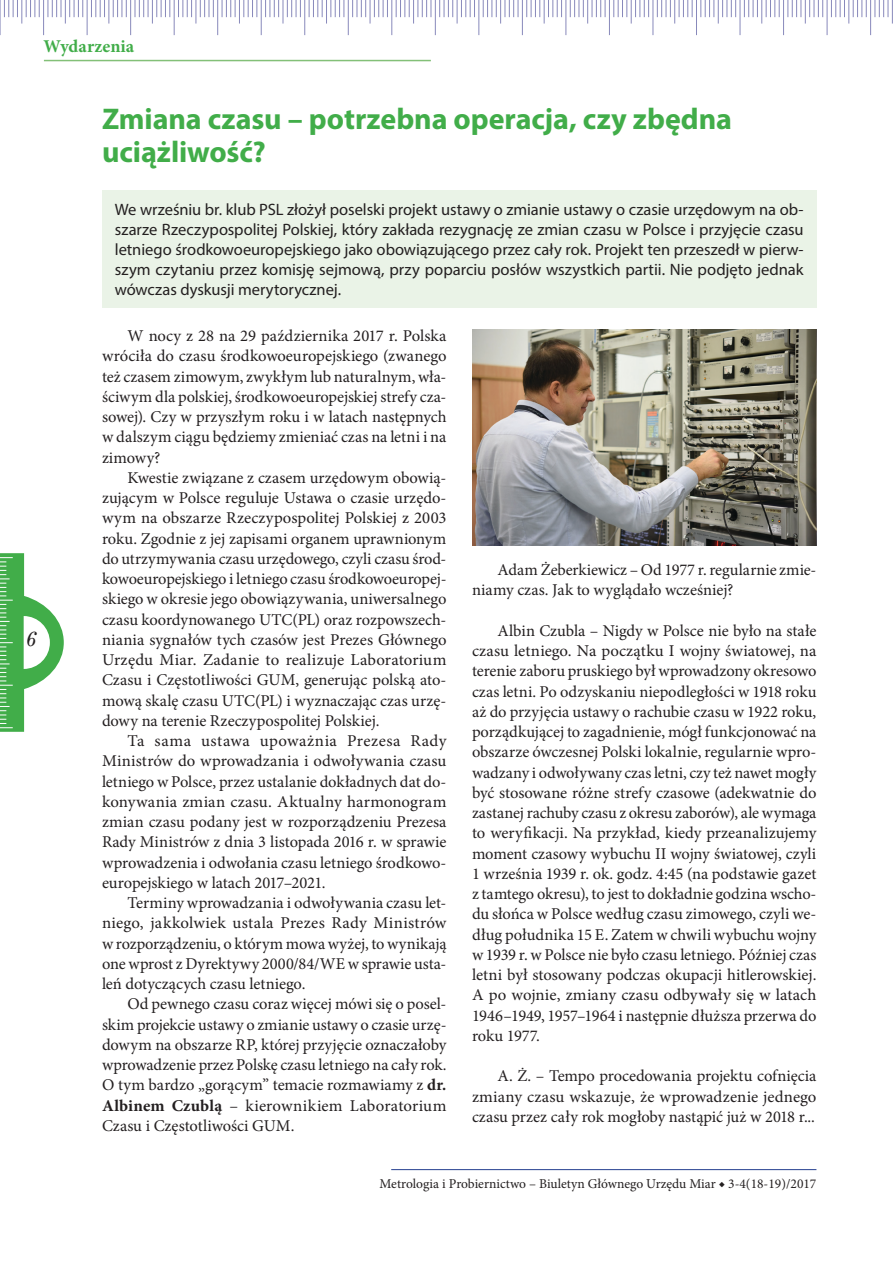
<style>
.page{position:relative;width:893px;height:1263px;background:#fff}
.page>*{position:absolute;margin:0;border:0;box-sizing:border-box;transform-origin:0 0}
.tytul_polski{font:700 30px/33px "Myriad Pro";letter-spacing:-.005em;color:#41ad49}
.t1{font:italic 21px "Century Schoolbook";color:#231f20;scale:.9 1}
.t2{font:700 18px "Minion Pro";letter-spacing:.005em;color:#41ad49}
.teksty{font:16.5px/20.2px "Minion Pro";letter-spacing:-.005em;color:#231f20;text-align:justify}
.lead{font:16.5px/19.8px "Myriad Pro";letter-spacing:-.005em;color:#231f20;text-align:justify}
.t3{font:13.5px "Minion Pro";color:#231f20}
.s1{font-weight:700}
</style>
<div class="page">
<hr style="left:44px;top:60px;width:387px;height:1px;background:#83c078">
<hr style="left:391px;top:1169px;width:425px;height:1px;background:#25408f">
<svg style="left:0;top:553px;width:64px;height:179px"></svg>
<div style="left:102px;top:190px;width:714px;height:117px;background:#eaf3e7"></div>
<img style="left:472px;top:329px;width:344px;height:217px">
<svg style="left:875px;top:0;width:18px;height:24px"></svg>
<hr style="left:870px;top:0;width:1px;height:35px;background:#8889bb">
<svg style="left:831px;top:0;width:36px;height:24px"></svg>
<hr style="left:827px;top:0;width:1px;height:35px;background:#8889bb">
<svg style="left:788px;top:0;width:35px;height:24px"></svg>
<hr style="left:783px;top:0;width:1px;height:35px;background:#8889bb">
<svg style="left:744px;top:0;width:36px;height:24px"></svg>
<hr style="left:740px;top:0;width:1px;height:35px;background:#8889bb">
<svg style="left:701px;top:0;width:35px;height:24px"></svg>
<hr style="left:696px;top:0;width:1px;height:35px;background:#8889bb">
<svg style="left:657px;top:0;width:36px;height:24px"></svg>
<hr style="left:653px;top:0;width:1px;height:35px;background:#8889bb">
<svg style="left:613px;top:0;width:36px;height:24px"></svg>
<hr style="left:609px;top:0;width:1px;height:35px;background:#8889bb">
<svg style="left:570px;top:0;width:36px;height:24px"></svg>
<hr style="left:566px;top:0;width:1px;height:35px;background:#8889bb">
<svg style="left:526px;top:0;width:36px;height:24px"></svg>
<hr style="left:522px;top:0;width:1px;height:35px;background:#8889bb">
<svg style="left:483px;top:0;width:36px;height:24px"></svg>
<hr style="left:479px;top:0;width:1px;height:35px;background:#8889bb">
<svg style="left:439px;top:0;width:36px;height:24px"></svg>
<hr style="left:435px;top:0;width:1px;height:35px;background:#8889bb">
<svg style="left:396px;top:0;width:36px;height:24px"></svg>
<hr style="left:392px;top:0;width:1px;height:35px;background:#8889bb">
<svg style="left:352px;top:0;width:36px;height:24px"></svg>
<hr style="left:348px;top:0;width:1px;height:35px;background:#8889bb">
<svg style="left:309px;top:0;width:36px;height:24px"></svg>
<hr style="left:304px;top:0;width:1px;height:35px;background:#8889bb">
<svg style="left:265px;top:0;width:36px;height:24px"></svg>
<hr style="left:261px;top:0;width:1px;height:35px;background:#8889bb">
<svg style="left:222px;top:0;width:36px;height:24px"></svg>
<hr style="left:217px;top:0;width:1px;height:35px;background:#8889bb">
<svg style="left:178px;top:0;width:36px;height:24px"></svg>
<hr style="left:174px;top:0;width:1px;height:35px;background:#8889bb">
<svg style="left:135px;top:0;width:36px;height:24px"></svg>
<hr style="left:130px;top:0;width:1px;height:35px;background:#8889bb">
<svg style="left:91px;top:0;width:36px;height:24px"></svg>
<hr style="left:87px;top:0;width:1px;height:35px;background:#8889bb">
<svg style="left:48px;top:0;width:36px;height:24px"></svg>
<hr style="left:43px;top:0;width:1px;height:35px;background:#8889bb">
<svg style="left:4px;top:0;width:36px;height:24px"></svg>
<hr style="left:0;top:0;width:1px;height:35px;background:#8889bb">
<p class="t2" style="left:43px;top:34px;width:92px">Wydarzenia</p>
<p class="t1" style="left:26px;top:622px;width:13px">6</p>
<p class="tytul_polski" style="left:102px;top:101px;width:631px">Zmiana czasu – potrzebna operacja, czy zbędna uciążliwość?</p>
<p class="lead" style="left:115px;top:200px;width:690px">We wrześniu br. klub PSL złożył poselski projekt ustawy o zmianie ustawy o czasie urzędowym na ob&shy;szarze Rzeczypospolitej Polskiej, który zakłada rezygnację ze zmian czasu w Polsce i przyjęcie czasu letniego środkowoeuropejskiego jako obowiązującego przez cały rok. Projekt ten przeszedł w pierw&shy;szym czytaniu przez komisję sejmową, przy poparciu posłów wszystkich partii. Nie podjęto jednak wówczas dyskusji merytorycznej.</p>
<p class="teksty" style="left:102px;top:326px;width:346px;text-indent:26px">W nocy z 28 na 29 października 2017 r. Polska wróciła do czasu środkowoeuropejskiego (zwanego też czasem zimowym, zwykłym lub naturalnym, wła&shy;ściwym dla polskiej, środkowoeuropejskiej strefy cza&shy;sowej). Czy w przyszłym roku i w latach następnych w dalszym ciągu będziemy zmieniać czas na letni i na zimowy?</p>
<p class="teksty" style="left:102px;top:467px;width:346px;text-indent:26px">Kwestie związane z czasem urzędowym obowią&shy;zującym w Polsce reguluje Ustawa o czasie urzędo&shy;wym na obszarze Rzeczypospolitej Polskiej z 2003 roku. Zgodnie z jej zapisami organem uprawnionym do utrzymywania czasu urzędowego, czyli czasu środ&shy;kowoeuropejskiego i letniego czasu środkowoeuropej&shy;skiego w okresie jego obowiązywania, uniwersalnego czasu koordynowanego UTC(PL) oraz rozpowszech&shy;niania sygnałów tych czasów jest Prezes Głównego Urzędu Miar. Zadanie to realizuje Laboratorium Czasu i Częstotliwości GUM, generując polską ato&shy;mową skalę czasu UTC(PL) i wyznaczając czas urzę&shy;dowy na terenie Rzeczypospolitej Polskiej.</p>
<p class="teksty" style="left:102px;top:731px;width:346px;text-indent:26px">Ta sama ustawa upoważnia Prezesa Rady Ministrów do wprowadzania i odwoływania czasu letniego w Polsce, przez ustalanie dokładnych dat do&shy;konywania zmian czasu. Aktualny harmonogram zmian czasu podany jest w rozporządzeniu Prezesa Rady Ministrów z dnia 3 listopada 2016 r. w sprawie wprowadzenia i odwołania czasu letniego środkowo&shy;europejskiego w latach 2017–2021.</p>
<p class="teksty" style="left:102px;top:893px;width:346px;text-indent:26px">Terminy wprowadzania i odwoływania czasu let&shy;niego, jakkolwiek ustala Prezes Rady Ministrów w rozporządzeniu, o którym mowa wyżej, to wynikają one wprost z Dyrektywy 2000/84/WE w sprawie usta&shy;leń dotyczących czasu letniego.</p>
<p class="teksty" style="left:102px;top:994px;width:346px;text-indent:26px">Od pewnego czasu coraz więcej mówi się o posel&shy;skim projekcie ustawy o zmianie ustawy o czasie urzę&shy;dowym na obszarze RP, której przyjęcie oznaczałoby wprowadzenie przez Polskę czasu letniego na cały rok.<br>O tym bardzo „gorącym” temacie rozmawiamy z <span class="s1">dr.<br>Albinem Czublą</span> – kierownikiem Laboratorium Czasu i Częstotliwości GUM.</p>
<p class="teksty" style="left:472px;top:560px;width:346px;text-indent:26px">Adam Żeberkiewicz – Od 1977 r. regularnie zmie&shy;niamy czas. Jak to wyglądało wcześniej?</p>
<p class="teksty" style="left:472px;top:620px;width:346px;text-indent:26px">Albin Czubla – Nigdy w Polsce nie było na stałe czasu letniego. Na początku I wojny światowej, na terenie zaboru pruskiego był wprowadzony okresowo czas letni. Po odzyskaniu niepodległości w 1918 roku aż do przyjęcia ustawy o rachubie czasu w 1922 roku, porządkującej to zagadnienie, mógł funkcjonować na obszarze ówczesnej Polski lokalnie, regularnie wpro&shy;wadzany i odwoływany czas letni, czy też nawet mogły być stosowane różne strefy czasowe (adekwatnie do zastanej rachuby czasu z okresu zaborów), ale wymaga to weryfikacji. Na przykład, kiedy przeanalizujemy moment czasowy wybuchu II wojny światowej, czyli 1 września 1939 r. ok. godz. 4:45 (na podstawie gazet z tamtego okresu), to jest to dokładnie godzina wscho&shy;du słońca w Polsce według czasu zimowego, czyli we&shy;dług południka 15 E. Zatem w chwili wybuchu wojny w 1939 r. w Polsce nie było czasu letniego. Później czas letni był stosowany podczas okupacji hitlerowskiej.<br>A po wojnie, zmiany czasu odbywały się w latach 1946–1949, 1957–1964 i następnie dłuższa przerwa do roku 1977.</p>
<p class="teksty" style="left:472px;top:1066px;width:346px;text-indent:26px">A. Ż. – Tempo procedowania projektu cofnięcia zmiany czasu wskazuje, że wprowadzenie jednego czasu przez cały rok mogłoby nastąpić już w 2018 r...</p>
<p class="t3" style="left:380px;top:1175px;width:438px">Metrologia i Probiernictwo – Biuletyn Głównego Urzędu Miar ◆ 3-4(18-19)/2017</p>
</div>
